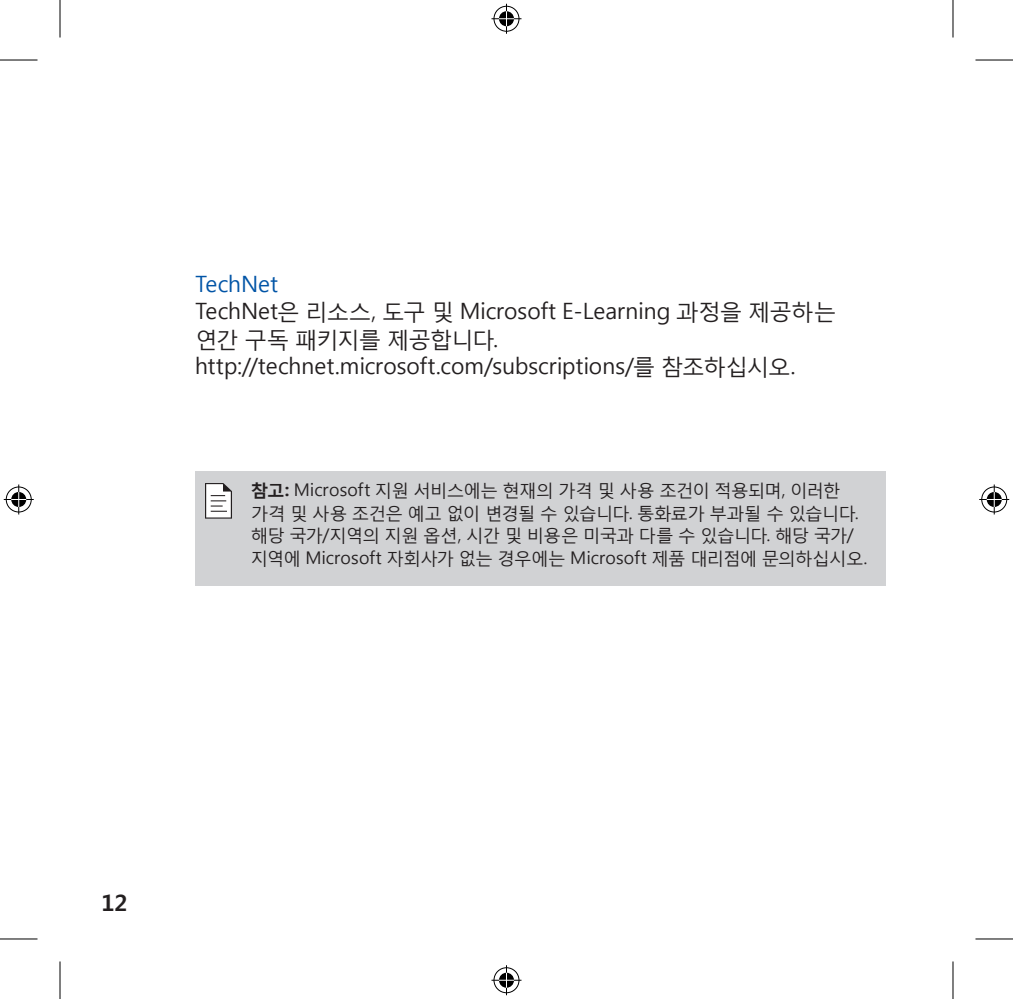
<style>
.page{position:relative;width:1013px;height:999px;background:#fff}
.page>*{position:absolute;margin:0;border:0;box-sizing:border-box;transform-origin:0 0}
.t1{font:22.5px/27.5px "Malgun Gothic";letter-spacing:-.005em;color:#231f20}
.t2{font:22.5px "Malgun Gothic";color:#0154a6}
.t3{font:700 22.5px "Malgun Gothic";color:#231f20}
.t4{font:17.5px/22.5px "Malgun Gothic";letter-spacing:-.04em;color:#231f20}
.s1{font-weight:700}
</style>
<div class="page">
<div style="left:195px;top:471px;width:46px;height:115px;background:#d1d2d4"></div>
<div style="left:241px;top:471px;width:644px;height:115px;background:#d1d2d4"></div>
<svg style="left:205px;top:483px;width:27px;height:35px"></svg>
<svg style="left:0;top:59px;width:38px;height:1px"></svg>
<svg style="left:975px;top:59px;width:38px;height:1px"></svg>
<svg style="left:59px;top:0;width:1px;height:38px"></svg>
<svg style="left:59px;top:961px;width:1px;height:38px"></svg>
<hr style="left:0;top:60px;width:38px;height:1px;background:#000">
<hr style="left:975px;top:60px;width:38px;height:1px;background:#000">
<hr style="left:0;top:938px;width:38px;height:1px;background:#000">
<hr style="left:975px;top:938px;width:38px;height:1px;background:#000">
<hr style="left:60px;top:0;width:1px;height:38px;background:#000">
<hr style="left:60px;top:961px;width:1px;height:38px;background:#000">
<hr style="left:952px;top:0;width:1px;height:38px;background:#000">
<hr style="left:952px;top:961px;width:1px;height:38px;background:#000">
<div style="left:492px;top:5px;width:29px;height:28px;border:3px solid #fff;border-radius:50%"></div>
<hr style="left:491px;top:17px;width:30px;height:3px;background:#fff">
<hr style="left:505px;top:4px;width:3px;height:30px;background:#fff">
<div style="left:497px;top:10px;width:19px;height:18px;border:3px solid #fff;border-radius:50%"></div>
<div style="left:494px;top:6px;width:25px;height:26px;border:1px solid #000;border-radius:50%"></div>
<hr style="left:491px;top:18px;width:30px;height:1px;background:#000">
<hr style="left:506px;top:4px;width:1px;height:30px;background:#000">
<svg style="left:499px;top:11px;width:15px;height:15px"></svg>
<div style="left:492px;top:966px;width:29px;height:28px;border:3px solid #fff;border-radius:50%"></div>
<svg style="left:491px;top:978px;width:30px;height:4px"></svg>
<hr style="left:505px;top:965px;width:3px;height:30px;background:#fff">
<div style="left:497px;top:971px;width:19px;height:18px;border:3px solid #fff;border-radius:50%"></div>
<div style="left:494px;top:967px;width:25px;height:26px;border:1px solid #000;border-radius:50%"></div>
<hr style="left:491px;top:980px;width:30px;height:1px;background:#000">
<hr style="left:506px;top:965px;width:1px;height:30px;background:#000">
<svg style="left:499px;top:972px;width:15px;height:15px"></svg>
<div style="left:5px;top:485px;width:28px;height:28px;border:3px solid #fff;border-radius:50%"></div>
<hr style="left:4px;top:498px;width:30px;height:3px;background:#fff">
<hr style="left:17px;top:484px;width:3px;height:30px;background:#fff">
<div style="left:10px;top:490px;width:18px;height:18px;border:3px solid #fff;border-radius:50%"></div>
<div style="left:6px;top:487px;width:26px;height:25px;border:1px solid #000;border-radius:50%"></div>
<hr style="left:4px;top:499px;width:30px;height:1px;background:#000">
<hr style="left:18px;top:484px;width:1px;height:30px;background:#000">
<svg style="left:11px;top:492px;width:15px;height:15px"></svg>
<div style="left:980px;top:485px;width:28px;height:28px;border:3px solid #fff;border-radius:50%"></div>
<hr style="left:979px;top:498px;width:30px;height:3px;background:#fff">
<hr style="left:993px;top:484px;width:3px;height:30px;background:#fff">
<div style="left:985px;top:490px;width:18px;height:18px;border:3px solid #fff;border-radius:50%"></div>
<div style="left:981px;top:487px;width:26px;height:25px;border:1px solid #000;border-radius:50%"></div>
<hr style="left:979px;top:499px;width:30px;height:1px;background:#000">
<hr style="left:994px;top:484px;width:1px;height:30px;background:#000">
<svg style="left:987px;top:492px;width:15px;height:15px"></svg>
<p class="t2" style="left:195px;top:271px;width:85px">TechNet</p>
<p class="t1" style="left:195px;top:298px;width:643px">TechNet은 리소스, 도구 및 Microsoft E-Learning 과정을 제공하는 연간 구독 패키지를 제공합니다. http://technet.microsoft.com/subscriptions/를 참조하십시오.</p>
<p class="t4" style="left:251px;top:479px;width:618px"><span class="s1">참고:</span> Microsoft 지원 서비스에는 현재의 가격 및 사용 조건이 적용되며, 이러한 가격 및 사용 조건은 예고 없이 변경될 수 있습니다. 통화료가 부과될 수 있습니다. 해당 국가/지역의 지원 옵션, 시간 및 비용은 미국과 다를 수 있습니다. 해당 국가/ 지역에 Microsoft 자회사가 없는 경우에는 Microsoft 제품 대리점에 문의하십시오.</p>
<p class="t3" style="left:102px;top:889px;width:27px">12</p>
</div>
